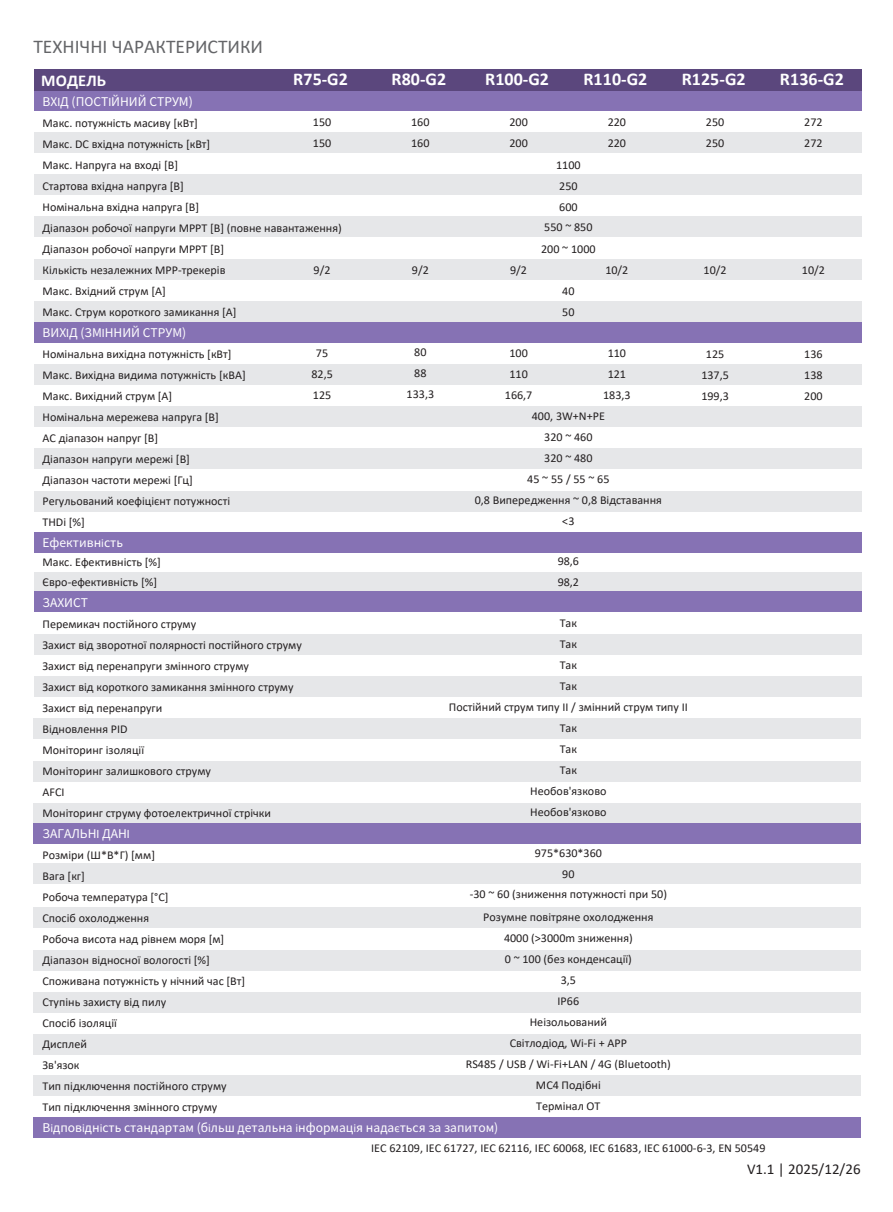
<style>
.page{position:relative;width:893px;height:1212px;background:#fff}
.page>*{position:absolute;margin:0;border:0;box-sizing:border-box;transform-origin:0 0}
.t1{font:19.5px "Calibri";color:#646568}
.t2{font:700 18px "Calibri";letter-spacing:.005em;color:#fff}
.t3{font:700 16.5px "Calibri";letter-spacing:.005em;color:#fff}
.t4{font:15px "Calibri";color:#231f20}
.t5{font:12px/21px "Calibri";color:#231f20}
.t6{font:12px "Source Han Sans CN";color:#fff}
.s1{font-family:"Myriad Pro"}
.s2{font-family:"Calibri"}
</style>
<div class="page">
<div style="left:35px;top:90px;width:827px;height:21px;background:#8672b4"></div>
<div style="left:33px;top:1118px;width:828px;height:20px;background:#8672b4"></div>
<div style="left:33px;top:803px;width:828px;height:20px;background:#e6e7e9"></div>
<div style="left:35px;top:572px;width:827px;height:20px;background:#e6e7e9"></div>
<div style="left:35px;top:259px;width:827px;height:20px;background:#e6e7e9"></div>
<div style="left:35px;top:301px;width:827px;height:20px;background:#e6e7e9"></div>
<div style="left:35px;top:69px;width:827px;height:21px;background:#5b477d"></div>
<div style="left:35px;top:132px;width:827px;height:21px;background:#e6e7e9"></div>
<div style="left:35px;top:175px;width:827px;height:20px;background:#e6e7e9"></div>
<div style="left:35px;top:217px;width:827px;height:20px;background:#e6e7e9"></div>
<div style="left:35px;top:364px;width:827px;height:21px;background:#e6e7e9"></div>
<div style="left:35px;top:406px;width:827px;height:21px;background:#e6e7e9"></div>
<div style="left:35px;top:449px;width:827px;height:20px;background:#e6e7e9"></div>
<div style="left:35px;top:491px;width:827px;height:20px;background:#e6e7e9"></div>
<div style="left:35px;top:634px;width:827px;height:21px;background:#e6e7e9"></div>
<div style="left:35px;top:676px;width:827px;height:21px;background:#e6e7e9"></div>
<div style="left:33px;top:761px;width:828px;height:20px;background:#e6e7e9"></div>
<div style="left:33px;top:719px;width:828px;height:20px;background:#e6e7e9"></div>
<div style="left:33px;top:823px;width:828px;height:20px;background:#8672b4"></div>
<div style="left:33px;top:863px;width:828px;height:21px;background:#e6e7e9"></div>
<div style="left:33px;top:907px;width:828px;height:20px;background:#e6e7e9"></div>
<div style="left:33px;top:950px;width:828px;height:20px;background:#e6e7e9"></div>
<div style="left:33px;top:992px;width:828px;height:20px;background:#e6e7e9"></div>
<div style="left:33px;top:1034px;width:828px;height:20px;background:#e6e7e9"></div>
<div style="left:35px;top:532px;width:827px;height:21px;background:#8672b4"></div>
<div style="left:35px;top:592px;width:827px;height:20px;background:#8672b4"></div>
<div style="left:33px;top:1075px;width:828px;height:20px;background:#e6e7e9"></div>
<div style="left:35px;top:322px;width:827px;height:20px;background:#8672b4"></div>
<h1 class="t1" style="left:33px;top:33px;width:231px">ТЕХНІЧНІ ЧАРАКТЕРИСТИКИ</h1>
<h3 class="t3" style="left:41px;top:69px;width:66px">МОДЕЛЬ</h3>
<h2 class="t2" style="left:293px;top:66px;width:56px">R75-G2</h2>
<h2 class="t2" style="left:391px;top:66px;width:56px">R80-G2</h2>
<h2 class="t2" style="left:485px;top:66px;width:65px">R100-G2</h2>
<h2 class="t2" style="left:583px;top:66px;width:65px">R110-G2</h2>
<h2 class="t2" style="left:682px;top:66px;width:65px">R125-G2</h2>
<h2 class="t2" style="left:780px;top:66px;width:65px">R136-G2</h2>
<p class="t6" style="left:43px;top:95px;width:152px">ВХ<span class="s1">І</span>Д (ПОСТ<span class="s1">І</span>ЙНИЙ СТРУМ)</p>
<p class="t5" style="left:43px;top:112px;width:301px">Макс. потужність масиву [кВт]<br>Макс. DC вхідна потужність [кВт]<br>Макс. Напруга на вході [В]<br>Стартова вхідна напруга [В]<br>Номінальна вхідна напруга [В]<br>Діапазон робочої напруги MPPT [В] (повне навантаження)<br>Діапазон робочої напруги MPPT [В]<br>Кількість незалежних MPP-трекерів<br>Макс. Вхідний струм [А]<br>Макс. Струм короткого замикання [А]</p>
<p class="t6" style="left:43px;top:326px;width:145px">ВИХ<span class="s1">І</span>Д (ЗМ<span class="s1">І</span>ННИЙ СТРУМ)</p>
<p class="t5" style="left:43px;top:343px;width:205px">Номінальна вихідна потужність [кВт]<br>Макс. Вихідна видима потужність [кВА]<br>Макс. Вихідний струм [А]<br>Номінальна мережева напруга [В]<br>AC діапазон напруг [В]<br>Діапазон напруги мережі [В]<br>Діапазон частоти мережі [Гц]<br>Регульований коефіцієнт потужності<br>THDi [%]</p>
<p class="t6" style="left:43px;top:536px;width:82px">Ефективн<span class="s2">і</span>сть</p>
<p class="t5" style="left:43px;top:552px;width:120px;line-height:19.5px">Макс. Ефективність [%]<br>Євро-ефективність [%]</p>
<p class="t6" style="left:43px;top:596px;width:47px">ЗАХИСТ</p>
<p class="t5" style="left:43px;top:613px;width:261px">Перемикач постійного струму<br>Захист від зворотної полярності постійного струму<br>Захист від перенапруги змінного струму<br>Захист від короткого замикання змінного струму<br>Захист від перенапруги<br>Відновлення PID<br>Моніторинг ізоляції<br>Моніторинг залишкового струму<br>AFCI<br>Моніторинг струму фотоелектричної стрічки</p>
<p class="t6" style="left:43px;top:827px;width:89px">ЗАГАЛЬН<span class="s1">І</span> ДАН<span class="s1">І</span></p>
<p class="t5" style="left:43px;top:844px;width:204px">Розміри (Ш*В*Г) [мм]<br>Вага [кг]<br>Робоча температура [°C]<br>Спосіб охолодження<br>Робоча висота над рівнем моря [м]<br>Діапазон відносної вологості [%]<br>Споживана потужність у нічний час [Вт]<br>Ступінь захисту від пилу<br>Спосіб ізоляції<br>Дисплей<br>Зв'язок<br>Тип підключення постійного струму<br>Тип підключення змінного струму</p>
<p class="t6" style="left:43px;top:1121px;width:457px">В<span class="s2">і</span>дпов<span class="s2">і</span>дн<span class="s2">і</span>сть стандартам (б<span class="s2">і</span>льш детальна <span class="s2">і</span>нформац<span class="s2">і</span>я нада<span class="s2">є</span>ться за запитом)</p>
<p class="t5" style="left:313px;top:111px;width:20px">150<br>150</p>
<p class="t5" style="left:509px;top:111px;width:20px">200<br>200</p>
<p class="t5" style="left:608px;top:111px;width:20px">220<br>220</p>
<p class="t5" style="left:411px;top:111px;width:20px">160<br>160</p>
<p class="t5" style="left:706px;top:111px;width:20px">250<br>250</p>
<p class="t5" style="left:804px;top:111px;width:20px">272<br>272</p>
<p class="t5" style="left:556px;top:154px;width:26px">1100<br>250<br>600</p>
<p class="t5" style="left:541px;top:239px;width:56px">200 ~ 1000</p>
<p class="t5" style="left:544px;top:216px;width:50px">550 ~ 850</p>
<p class="t5" style="left:412px;top:259px;width:18px">9/2</p>
<p class="t5" style="left:704px;top:259px;width:25px">10/2</p>
<p class="t5" style="left:802px;top:259px;width:25px">10/2</p>
<p class="t5" style="left:314px;top:259px;width:18px">9/2</p>
<p class="t5" style="left:510px;top:259px;width:18px">9/2</p>
<p class="t5" style="left:605px;top:260px;width:25px">10/2</p>
<p class="t5" style="left:562px;top:281px;width:14px">40<br>50</p>
<p class="t5" style="left:407px;top:341px;width:29px;text-align:center">80<br>88<br>133,3</p>
<p class="t5" style="left:701px;top:343px;width:29px;text-align:center">125<br>137,5<br>199,3</p>
<p class="t5" style="left:505px;top:342px;width:29px;text-align:center">100<br>110<br>166,7</p>
<p class="t5" style="left:603px;top:342px;width:29px;text-align:center">110<br>121<br>183,3</p>
<p class="t5" style="left:311px;top:342px;width:23px;text-align:center">75<br>82,5<br>125</p>
<p class="t5" style="left:804px;top:343px;width:20px;text-align:justify">136<br>138<br>200</p>
<p class="t5" style="left:475px;top:405px;width:189px;text-align:center">400, 3W+N+PE<br>320 ~ 460<br>320 ~ 480<br>45 ~ 55 / 55 ~ 65<br>0,8 Випередження ~ 0,8 Відставання &lt;3</p>
<p class="t5" style="left:558px;top:550px;width:23px">98,6<br>98,2</p>
<p class="t5" style="left:449px;top:612px;width:241px;text-align:center">Так<br>Так<br>Так<br>Так<br>Постійний струм типу II / змінний струм типу II<br>Так<br>Так<br>Так<br>Необов'язково<br>Необов'язково</p>
<p class="t5" style="left:535px;top:842px;width:69px;text-align:center">975*630*360<br>90</p>
<p class="t5" style="left:466px;top:906px;width:207px;text-align:center">Розумне повітряне охолодження<br>4000 (&gt;3000m зниження)<br>0 ~ 100 (без конденсації)<br>3,5<br>IP66<br>Неізольований<br>Світлодіод, Wi-Fi + APP<br>RS485 / USB / Wi-Fi+LAN / 4G (Bluetooth)<br>MC4 Подібні<br>Термінал OT</p>
<p class="t5" style="left:371px;top:1137px;width:396px">IEC 62109, IEC 61727, IEC 62116, IEC 60068, IEC 61683, IEC 61000-6-3, EN 50549</p>
<p class="t5" style="left:470px;top:884px;width:199px">-30 ~ 60 (зниження потужності при 50)</p>
<p class="t4" style="left:747px;top:1159px;width:115px">V1.1 | 2025/12/26</p>
</div>
